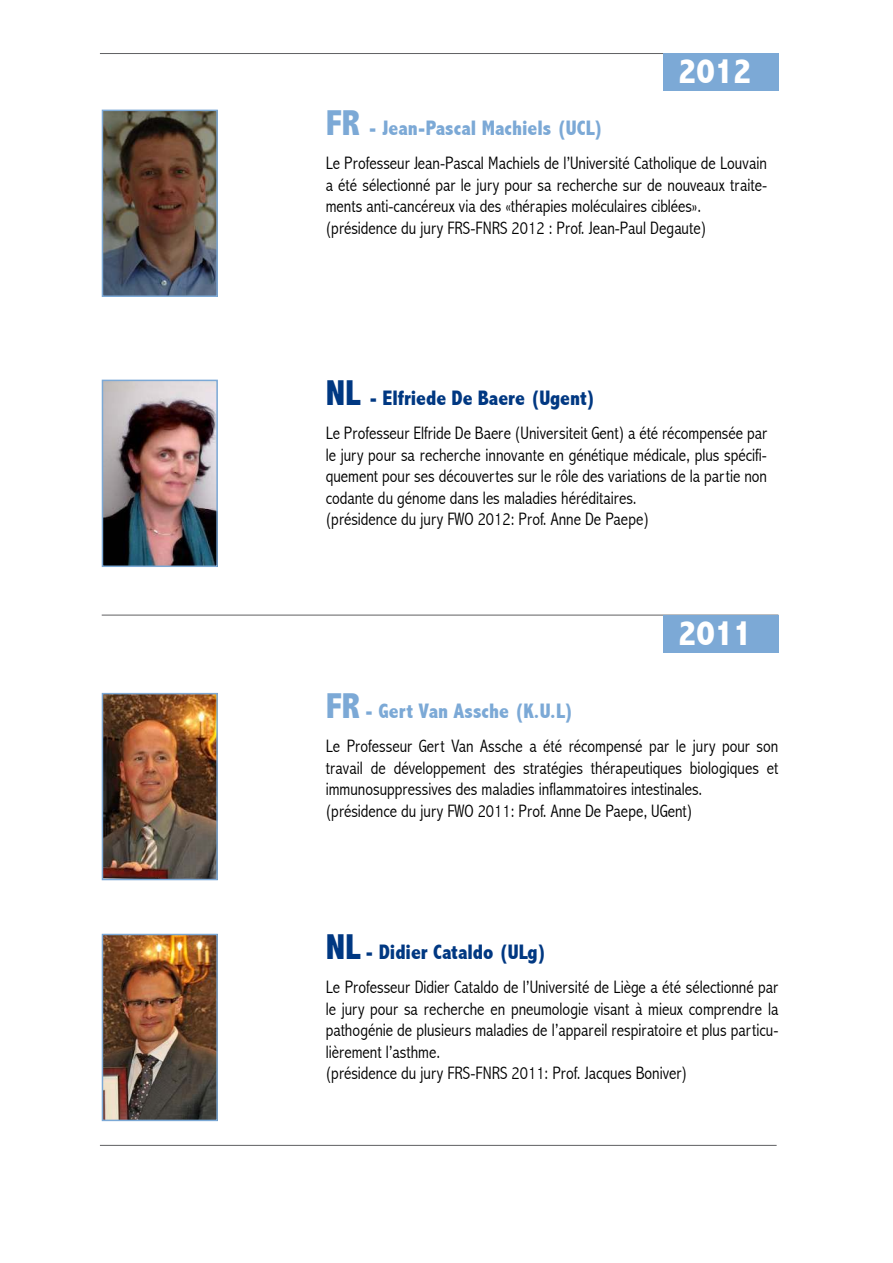
<style>
.page{position:relative;width:893px;height:1263px;background:#fff}
.page>*{position:absolute;margin:0;border:0;box-sizing:border-box;transform-origin:0 0}
.t1{font:800 condensed 36px "Abadi";color:#fff}
.t2{font:800 condensed 21px "Abadi";color:#7ca9d6}
.t3{font:800 condensed 21px "Abadi";color:#003882}
.t4{font:300 condensed 18px/21.6px "Abadi";color:#000}
.s1{font-size:36px}
</style>
<div class="page">
<img style="left:105px;top:937px;width:110px;height:181px">
<div style="left:102px;top:934px;width:116px;height:187px;border:2px solid #7ca9d6"></div>
<img style="left:105px;top:696px;width:110px;height:181px">
<div style="left:102px;top:693px;width:116px;height:187px;border:2px solid #7ca9d6"></div>
<img style="left:105px;top:383px;width:110px;height:181px">
<div style="left:102px;top:380px;width:116px;height:187px;border:2px solid #7ca9d6"></div>
<hr style="left:100px;top:1145px;width:677px;height:1px;background:#5f6062">
<img style="left:105px;top:113px;width:110px;height:181px">
<div style="left:102px;top:110px;width:116px;height:187px;border:2px solid #7ca9d6"></div>
<hr style="left:100px;top:53px;width:677px;height:1px;background:#5f6062">
<div style="left:663px;top:53px;width:115px;height:38px;background:#7ca9d6"></div>
<hr style="left:102px;top:615px;width:676px;height:1px;background:#5f6062">
<div style="left:663px;top:615px;width:115px;height:38px;background:#7ca9d6"></div>
<h1 class="t1" style="left:678px;top:50px;width:75px">2012</h1>
<p class="t2" style="left:326px;top:115px;width:279px"><span class="s1">FR</span> - Jean-Pascal Machiels (UCL)</p>
<p class="t4" style="left:326px;top:152px;width:443px">Le Professeur Jean-Pascal Machiels de l’Université Catholique de Louvain a été sélectionné par le jury pour sa recherche sur de nouveaux traite&shy;ments anti-cancéreux via des «thérapies moléculaires ciblées». (présidence du jury FRS-FNRS 2012 : Prof. Jean-Paul Degaute)</p>
<p class="t3" style="left:326px;top:385px;width:272px"><span class="s1">NL</span> - Elfriede De Baere (Ugent)</p>
<p class="t4" style="left:326px;top:422px;width:443px">Le Professeur Elfride De Baere (Universiteit Gent) a été récompensée par le jury pour sa recherche innovante en génétique médicale, plus spécifi&shy;quement pour ses découvertes sur le rôle des variations de la partie non codante du génome dans les maladies héréditaires.<br>(présidence du jury FWO 2012: Prof. Anne De Paepe)</p>
<h1 class="t1" style="left:678px;top:612px;width:75px">2011</h1>
<p class="t2" style="left:326px;top:699px;width:250px"><span class="s1">FR</span> - Gert Van Assche (K.U.L)</p>
<p class="t4" style="left:326px;top:735px;width:454px">Le Professeur Gert Van Assche a été récompensé par le jury pour son travail de développement des stratégies thérapeutiques biologiques et immunosuppressives des maladies inflammatoires intestinales.<br>(présidence du jury FWO 2011: Prof. Anne De Paepe, UGent)</p>
<p class="t3" style="left:326px;top:939px;width:223px"><span class="s1">NL</span> - Didier Cataldo (ULg)</p>
<p class="t4" style="left:326px;top:976px;width:454px">Le Professeur Didier Cataldo de l’Université de Liège a été sélectionné par le jury pour sa recherche en pneumologie visant à mieux comprendre la pathogénie de plusieurs maladies de l’appareil respiratoire et plus particu&shy;lièrement l’asthme.<br>(présidence du jury FRS-FNRS 2011: Prof. Jacques Boniver)</p>
</div>
